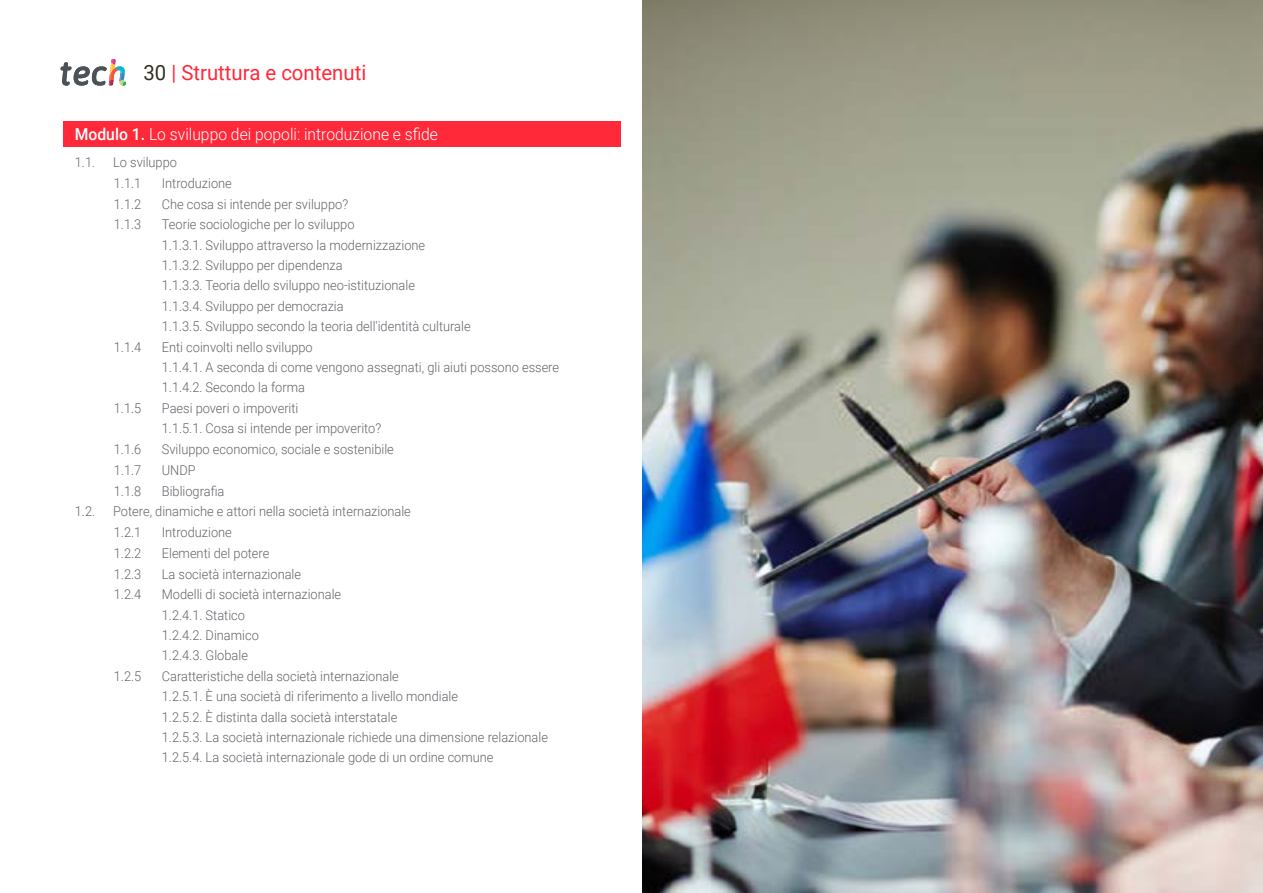
<style>
.page{position:relative;width:1263px;height:893px;background:#fff}
.page>*{position:absolute;margin:0;border:0;box-sizing:border-box;transform-origin:0 0}
.t1{font:21px "Roboto";color:#ff293a}
.t2{font:300 16.5px "Roboto";color:#fff;scale:.95 1}
.t3{font:300 13.5px/20.2px "Roboto";color:#61646a;scale:.95 1}
.s1{color:#312e20}
.s2{font-weight:500}
</style>
<div class="page">
<img style="left:642px;top:0;width:621px;height:893px">
<div style="left:64px;top:121px;width:557px;height:25px;background:#ff293a"></div>
<svg style="left:61px;top:59px;width:65px;height:27px"></svg>
<h1 class="t1" style="left:144px;top:57px;width:224px"><span class="s1">30</span> | Struttura e contenuti</h1>
<p class="t2" style="left:75px;top:123px;width:384px"><span class="s2">Modulo 1.</span> Lo sviluppo dei popoli: introduzione e sfide</p>
<p class="t3" style="left:75px;top:152px;width:23px">1.1.</p>
<p class="t3" style="left:113px;top:151px;width:69px;line-height:20.7px">Lo sviluppo<br>1.1.1</p>
<p class="t3" style="left:162px;top:172px;width:75px">Introduzione</p>
<p class="t3" style="left:114px;top:193px;width:30px">1.1.2</p>
<p class="t3" style="left:162px;top:193px;width:198px">Che cosa si intende per sviluppo?</p>
<p class="t3" style="left:114px;top:214px;width:30px">1.1.3</p>
<p class="t3" style="left:162px;top:214px;width:327px">Teorie sociologiche per lo sviluppo<br>1.1.3.1. Sviluppo attraverso la modernizzazione<br>1.1.3.2. Sviluppo per dipendenza<br>1.1.3.3. Teoria dello sviluppo neo-istituzionale<br>1.1.3.4. Sviluppo per democrazia<br>1.1.3.5. Sviluppo secondo la teoria dell'identità culturale</p>
<p class="t3" style="left:114px;top:336px;width:30px">1.1.4</p>
<p class="t3" style="left:162px;top:336px;width:420px">Enti coinvolti nello sviluppo<br>1.1.4.1. A seconda di come vengono assegnati, gli aiuti possono essere<br>1.1.4.2. Secondo la forma</p>
<p class="t3" style="left:114px;top:398px;width:30px">1.1.5</p>
<p class="t3" style="left:162px;top:398px;width:232px">Paesi poveri o impoveriti<br>1.1.5.1. Cosa si intende per impoverito?</p>
<p class="t3" style="left:114px;top:439px;width:30px">1.1.6</p>
<p class="t3" style="left:162px;top:439px;width:246px">Sviluppo economico, sociale e sostenibile</p>
<p class="t3" style="left:114px;top:459px;width:30px">1.1.7</p>
<p class="t3" style="left:162px;top:459px;width:37px">UNDP</p>
<p class="t3" style="left:114px;top:480px;width:30px">1.1.8</p>
<p class="t3" style="left:162px;top:480px;width:67px">Bibliografia</p>
<p class="t3" style="left:75px;top:501px;width:23px">1.2.</p>
<p class="t3" style="left:113px;top:501px;width:315px;line-height:20.7px">Potere, dinamiche e attori nella società internazionale<br>1.2.1</p>
<p class="t3" style="left:162px;top:522px;width:75px">Introduzione</p>
<p class="t3" style="left:114px;top:542px;width:30px">1.2.2</p>
<p class="t3" style="left:162px;top:542px;width:115px">Elementi del potere</p>
<p class="t3" style="left:114px;top:563px;width:30px">1.2.3</p>
<p class="t3" style="left:162px;top:563px;width:148px">La società internazionale</p>
<p class="t3" style="left:114px;top:584px;width:30px">1.2.4</p>
<p class="t3" style="left:162px;top:584px;width:190px">Modelli di società internazionale<br>1.2.4.1. Statico<br>1.2.4.2. Dinamico<br>1.2.4.3. Globale</p>
<p class="t3" style="left:114px;top:665px;width:30px">1.2.5</p>
<p class="t3" style="left:162px;top:665px;width:408px">Caratteristiche della società internazionale<br>1.2.5.1. È una società di riferimento a livello mondiale<br>1.2.5.2. È distinta dalla società interstatale<br>1.2.5.3. La società internazionale richiede una dimensione relazionale 1.2.5.4. La società internazionale gode di un ordine comune</p>
</div>
